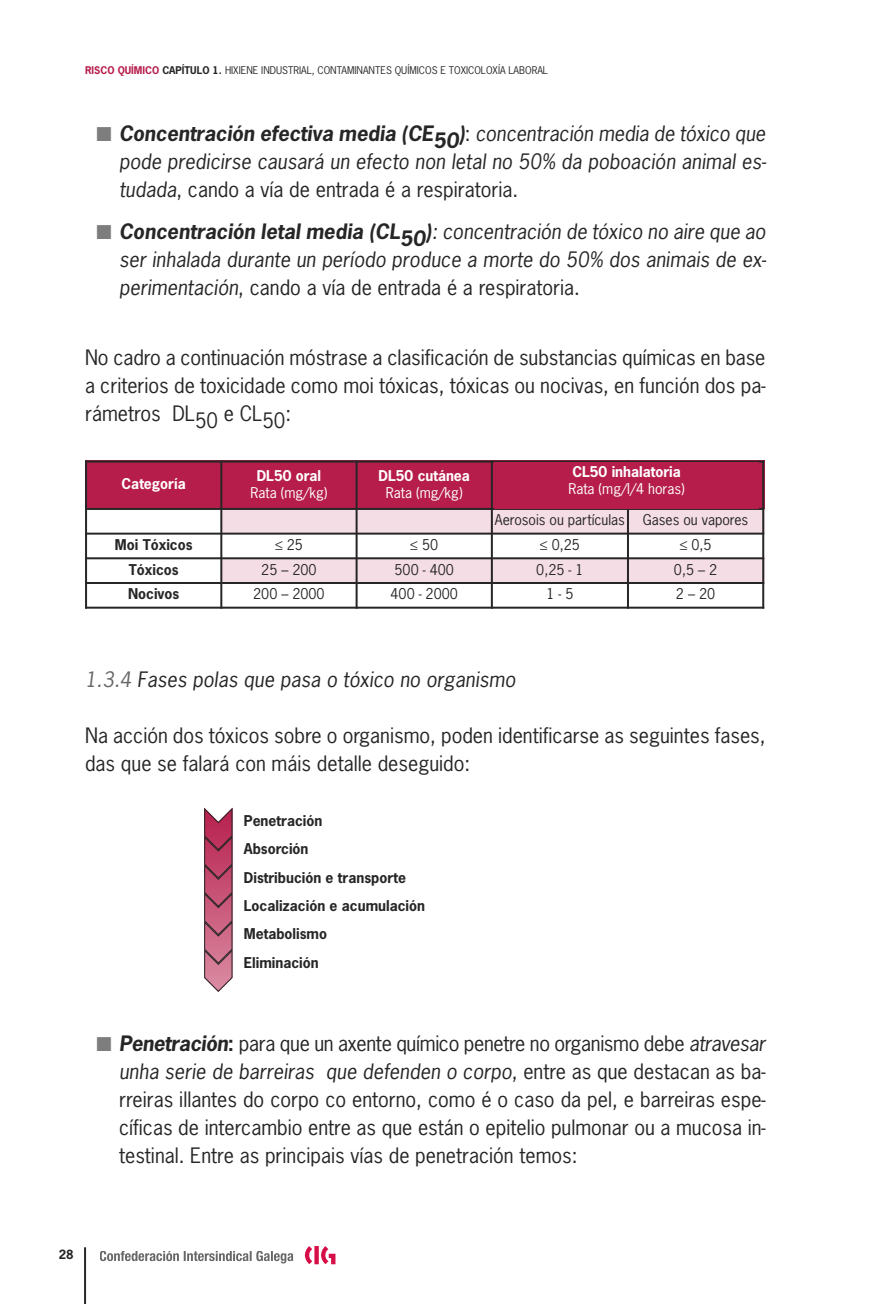
<style>
.page{position:relative;width:879px;height:1304px;background:#fff}
.page>*{position:absolute;margin:0;border:0;box-sizing:border-box;transform-origin:0 0}
.t1{font:20px/28px "News Gothic";color:#272627;text-align:justify}
.t2{font:italic 20px/28px "News Gothic";letter-spacing:.005em;color:#272627;text-align:justify}
.t3{font:700 14px/28.4px "News Gothic";color:#272627}
.t4{font:14px "News Gothic";color:#272627}
.t5{font:700 14px "News Gothic";color:#fff}
.t6{font:14px "News Gothic";color:#fff}
.t7{font:700 12px "News Gothic";color:#272627}
.t8{font:10px "News Gothic";color:#272627}
.s1{font-weight:700;color:#b61d4b}
.s2{font-weight:700}
.s3{color:#7d7d7d}
.s4{font-style:normal}
.s5{color:#686768}
.s6{font-weight:700;font-style:italic}
.s7{font-style:italic}
</style>
<div class="page">
<svg style="left:100px;top:1251px;width:44px;height:10px"></svg>
<hr style="left:84px;top:1247px;width:2px;height:57px;background:#272627">
<svg style="left:305px;top:1246px;width:30px;height:18px"></svg>
<div style="left:85px;top:461px;width:136px;height:48px;background:#b61d4b"></div>
<div style="left:221px;top:461px;width:135px;height:48px;background:#b61d4b"></div>
<div style="left:356px;top:461px;width:136px;height:48px;background:#b61d4b"></div>
<div style="left:628px;top:461px;width:136px;height:48px;background:#b61d4b"></div>
<div style="left:221px;top:509px;width:135px;height:25px;background:#f4dde4"></div>
<div style="left:356px;top:509px;width:136px;height:25px;background:#f4dde4"></div>
<div style="left:492px;top:509px;width:136px;height:25px;background:#f4dde4"></div>
<div style="left:628px;top:509px;width:136px;height:25px;background:#f4dde4"></div>
<div style="left:221px;top:558px;width:135px;height:25px;background:#f4dde4"></div>
<div style="left:356px;top:558px;width:136px;height:25px;background:#f4dde4"></div>
<div style="left:492px;top:558px;width:136px;height:25px;background:#f4dde4"></div>
<div style="left:628px;top:558px;width:136px;height:25px;background:#f4dde4"></div>
<hr style="left:85px;top:461px;width:2px;height:148px;background:#272627">
<hr style="left:220px;top:461px;width:2px;height:148px;background:#272627">
<hr style="left:355px;top:461px;width:2px;height:148px;background:#272627">
<hr style="left:491px;top:461px;width:2px;height:148px;background:#272627">
<hr style="left:627px;top:461px;width:2px;height:148px;background:#272627">
<hr style="left:762px;top:461px;width:2px;height:148px;background:#272627">
<hr style="left:85px;top:461px;width:679px;height:2px;background:#272627">
<hr style="left:85px;top:508px;width:679px;height:2px;background:#272627">
<hr style="left:85px;top:533px;width:679px;height:2px;background:#272627">
<hr style="left:85px;top:557px;width:679px;height:2px;background:#272627">
<hr style="left:85px;top:582px;width:679px;height:2px;background:#272627">
<hr style="left:85px;top:607px;width:679px;height:2px;background:#272627">
<svg style="left:204px;top:808px;width:28px;height:184px;background:#b75b77"></svg>
<div style="left:494px;top:462px;width:265px;height:46px;background:#b61d4b"></div>
<p class="t8" style="left:85px;top:65px;width:464px"><span class="s1">RISCO QUÍMICO</span> <span class="s2">CAPÍTULO 1.</span> HIXIENE INDUSTRIAL, CONTAMINANTES QUÍMICOS E TOXICOLOXÍA LABORAL</p>
<p class="t2" style="left:119px;top:120px;width:649px;text-indent:-23px"><span class="s3">■</span> <span class="s2">Concentración efectiva media (CE50)</span><span class="s4">:</span> concentración media de tóxico que pode predicirse causará un efecto non letal no 50% da poboación animal es&shy;tudada<span class="s4">, cando a vía de entrada é a respiratoria.</span></p>
<p class="t2" style="left:119px;top:218px;width:649px;text-indent:-23px"><span class="s3">■</span> <span class="s2">Concentración letal media (CL50)</span>: concentración de tóxico no aire que ao ser inhalada durante un período produce a morte do 50% dos animais de ex&shy;perimentación<span class="s4">, cando a vía de entrada é a respiratoria.</span></p>
<p class="t1" style="left:85px;top:344px;width:682px">No cadro a continuación móstrase a clasificación de substancias químicas en base a criterios de toxicidade como moi tóxicas, tóxicas ou nocivas, en función dos pa&shy;rámetros DL50 e CL50:</p>
<p class="t5" style="left:122px;top:476px;width:66px">Categoría</p>
<p class="t5" style="left:257px;top:468px;width:66px">DL50 oral</p>
<p class="t6" style="left:250px;top:485px;width:78px">Rata (mg/kg)</p>
<p class="t5" style="left:378px;top:468px;width:93px">DL50 cutánea</p>
<p class="t6" style="left:386px;top:485px;width:78px">Rata (mg/kg)</p>
<p class="t5" style="left:572px;top:464px;width:110px">CL50 inhalatoria</p>
<p class="t6" style="left:568px;top:481px;width:118px">Rata (mg/l/4 horas)</p>
<p class="t4" style="left:495px;top:512px;width:132px">Aerosois ou partículas</p>
<p class="t4" style="left:643px;top:512px;width:107px">Gases ou vapores</p>
<p class="t3" style="left:115px;top:531px;width:79px">Moi Tóxicos</p>
<p class="t4" style="left:275px;top:537px;width:29px">≤ 25</p>
<p class="t4" style="left:410px;top:537px;width:29px">≤ 50</p>
<p class="t4" style="left:540px;top:537px;width:41px">≤ 0,25</p>
<p class="t4" style="left:679px;top:537px;width:33px">≤ 0,5</p>
<p class="t3" style="left:129px;top:556px;width:51px">Tóxicos</p>
<p class="t4" style="left:261px;top:562px;width:57px">25 – 200</p>
<p class="t4" style="left:394px;top:562px;width:61px">500 - 400</p>
<p class="t4" style="left:536px;top:562px;width:49px">0,25 - 1</p>
<p class="t4" style="left:674px;top:562px;width:45px">0,5 – 2</p>
<p class="t3" style="left:128px;top:580px;width:53px">Nocivos</p>
<p class="t4" style="left:253px;top:586px;width:73px">200 – 2000</p>
<p class="t4" style="left:390px;top:586px;width:69px">400 - 2000</p>
<p class="t4" style="left:546px;top:586px;width:29px">1-5</p>
<p class="t4" style="left:676px;top:586px;width:41px">2–20</p>
<p class="t2" style="left:85px;top:666px;width:432px"><span class="s5">1.3.4</span> Fases polas que pasa o tóxico no organismo</p>
<p class="t1" style="left:85px;top:722px;width:682px">Na acción dos tóxicos sobre o organismo, poden identificarse as seguintes fases, das que se falará con máis detalle deseguido:</p>
<p class="t3" style="left:244px;top:807px;width:183px">Penetración<br>Absorción<br>Distribución e transporte<br>Localización e acumulación<br>Metabolismo<br>Eliminación</p>
<p class="t1" style="left:119px;top:1030px;width:648px;text-indent:-23px"><span class="s3">■</span> <span class="s6">Penetración</span><span class="s2">:</span> para que un axente químico penetre no organismo debe <span class="s7">atravesar unha serie de barreiras que defenden o corpo</span>, entre as que destacan as ba&shy;rreiras illantes do corpo co entorno, como é o caso da pel, e barreiras espe&shy;cíficas de intercambio entre as que están o epitelio pulmonar ou a mucosa in&shy;testinal. Entre as principais vías de penetración temos:</p>
<p class="t7" style="left:59px;top:1248px;width:16px">28</p>
</div>
